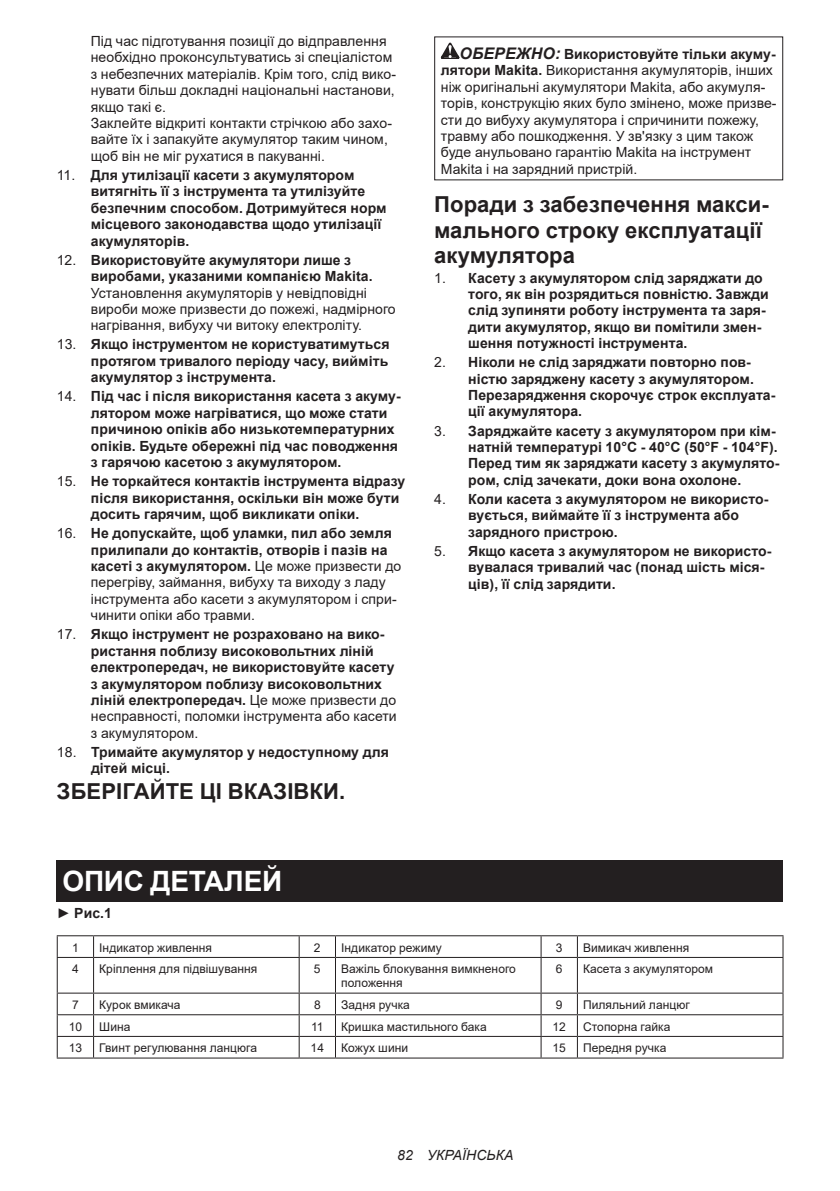
<style>
.page{position:relative;width:840px;height:1191px;background:#fff}
.page>*{position:absolute;margin:0;border:0;box-sizing:border-box;transform-origin:0 0}
.t1{font:700 28px "Arial";letter-spacing:-.01em;color:#fff}
.t2{font:700 22px/25.8px "Arial";letter-spacing:.005em;color:#231f20}
.t3{font:700 14px/16.4px "Arial";letter-spacing:.005em;color:#231f20}
.t4{font:14px/16.4px "Arial";letter-spacing:.005em;color:#231f20}
.t5{font:italic 14px "Arial";letter-spacing:.005em;color:#231f20}
.t6{font:12px/14px "Arial";letter-spacing:.005em;color:#231f20}
.s1{font-weight:400}
.s2{font-weight:700}
.s3{font-weight:700;font-style:italic;font-size:16px}
</style>
<div class="page">
<svg style="left:440px;top:43px;width:19px;height:16px"></svg>
<div style="left:57px;top:861px;width:725px;height:41px;background:#231f20"></div>
<hr style="left:57px;top:935px;width:36px;height:1px;background:#231f20">
<svg style="left:57px;top:936px;width:1px;height:21px"></svg>
<hr style="left:93px;top:935px;width:206px;height:1px;background:#231f20">
<svg style="left:93px;top:936px;width:1px;height:21px"></svg>
<hr style="left:299px;top:935px;width:36px;height:1px;background:#231f20">
<svg style="left:298px;top:936px;width:1px;height:21px"></svg>
<hr style="left:335px;top:935px;width:205px;height:1px;background:#231f20">
<svg style="left:335px;top:936px;width:1px;height:21px"></svg>
<hr style="left:540px;top:935px;width:37px;height:1px;background:#231f20">
<svg style="left:540px;top:936px;width:1px;height:21px"></svg>
<hr style="left:577px;top:935px;width:206px;height:1px;background:#231f20">
<svg style="left:576px;top:936px;width:1px;height:21px"></svg>
<svg style="left:782px;top:936px;width:1px;height:21px"></svg>
<hr style="left:57px;top:957px;width:36px;height:1px;background:#231f20">
<hr style="left:57px;top:958px;width:1px;height:34px;background:#231f20">
<hr style="left:93px;top:957px;width:206px;height:1px;background:#231f20">
<hr style="left:93px;top:958px;width:1px;height:34px;background:#231f20">
<hr style="left:299px;top:957px;width:36px;height:1px;background:#231f20">
<hr style="left:298px;top:958px;width:1px;height:34px;background:#231f20">
<hr style="left:335px;top:957px;width:205px;height:1px;background:#231f20">
<hr style="left:335px;top:958px;width:1px;height:34px;background:#231f20">
<hr style="left:540px;top:957px;width:37px;height:1px;background:#231f20">
<hr style="left:540px;top:958px;width:1px;height:34px;background:#231f20">
<hr style="left:577px;top:957px;width:206px;height:1px;background:#231f20">
<hr style="left:576px;top:958px;width:1px;height:34px;background:#231f20">
<hr style="left:782px;top:958px;width:1px;height:34px;background:#231f20">
<hr style="left:57px;top:992px;width:36px;height:1px;background:#231f20">
<hr style="left:93px;top:992px;width:206px;height:1px;background:#231f20">
<hr style="left:299px;top:992px;width:36px;height:1px;background:#231f20">
<hr style="left:335px;top:992px;width:205px;height:1px;background:#231f20">
<hr style="left:540px;top:992px;width:37px;height:1px;background:#231f20">
<hr style="left:577px;top:992px;width:206px;height:1px;background:#231f20">
<hr style="left:57px;top:1014px;width:36px;height:1px;background:#231f20">
<hr style="left:93px;top:1014px;width:206px;height:1px;background:#231f20">
<hr style="left:299px;top:1014px;width:36px;height:1px;background:#231f20">
<hr style="left:335px;top:1014px;width:205px;height:1px;background:#231f20">
<hr style="left:540px;top:1014px;width:37px;height:1px;background:#231f20">
<hr style="left:577px;top:1014px;width:206px;height:1px;background:#231f20">
<hr style="left:57px;top:1036px;width:36px;height:1px;background:#231f20">
<svg style="left:57px;top:993px;width:1px;height:64px"></svg>
<hr style="left:93px;top:1036px;width:206px;height:1px;background:#231f20">
<svg style="left:93px;top:993px;width:1px;height:64px"></svg>
<hr style="left:299px;top:1036px;width:36px;height:1px;background:#231f20">
<svg style="left:298px;top:993px;width:1px;height:64px"></svg>
<hr style="left:335px;top:1036px;width:205px;height:1px;background:#231f20">
<svg style="left:335px;top:993px;width:1px;height:64px"></svg>
<hr style="left:540px;top:1036px;width:37px;height:1px;background:#231f20">
<svg style="left:540px;top:993px;width:1px;height:64px"></svg>
<hr style="left:577px;top:1036px;width:206px;height:1px;background:#231f20">
<svg style="left:576px;top:993px;width:1px;height:64px"></svg>
<svg style="left:782px;top:993px;width:1px;height:64px"></svg>
<hr style="left:57px;top:1057px;width:36px;height:1px;background:#231f20">
<hr style="left:93px;top:1057px;width:206px;height:1px;background:#231f20">
<hr style="left:299px;top:1057px;width:36px;height:1px;background:#231f20">
<hr style="left:335px;top:1057px;width:205px;height:1px;background:#231f20">
<hr style="left:540px;top:1057px;width:37px;height:1px;background:#231f20">
<hr style="left:577px;top:1057px;width:206px;height:1px;background:#231f20">
<p class="t4" style="left:91px;top:33px;width:306px">Під час підготування позиції до відправлення необхідно проконсультуватись зі спеціалістом з небезпечних матеріалів. Крім того, слід вико&shy;нувати більш докладні національні настанови, якщо такі є.<br>Заклейте відкриті контакти стрічкою або захо&shy;вайте їх і запакуйте акумулятор таким чином, щоб він не міг рухатися в пакуванні.</p>
<p class="t3" style="left:91px;top:167px;width:297px;text-indent:-34px"><span class="s1">11.</span> Для утилізації касети з акумулятором витягніть її з інструмента та утилізуйте безпечним способом. Дотримуйтеся норм місцевого законодавства щодо утилізації акумуляторів.</p>
<p class="t3" style="left:91px;top:252px;width:283px;text-indent:-34px"><span class="s1">12.</span> Використовуйте акумулятори лише з виробами, указаними компанією Makita.</p>
<p class="t4" style="left:91px;top:284px;width:306px">Установлення акумуляторів у невідповідні вироби може призвести до пожежі, надмірного нагрівання, вибуху чи витоку електроліту.</p>
<p class="t3" style="left:91px;top:336px;width:300px;text-align:justify;text-indent:-34px"><span class="s1">13.</span> Якщо інструментом не користуватимуться протягом тривалого періоду часу, вийміть акумулятор з інструмента.</p>
<p class="t3" style="left:91px;top:388px;width:311px;text-indent:-34px"><span class="s1">14.</span> Під час і після використання касета з акуму&shy;лятором може нагріватися, що може стати причиною опіків або низькотемпературних опіків. Будьте обережні під час поводження з гарячою касетою з акумулятором.</p>
<p class="t3" style="left:91px;top:473px;width:316px;text-indent:-34px"><span class="s1">15.</span> Не торкайтеся контактів інструмента відразу після використання, оскільки він може бути досить гарячим, щоб викликати опіки.</p>
<p class="t4" style="left:91px;top:525px;width:312px;text-indent:-34px">16. <span class="s2">Не допускайте, щоб уламки, пил або земля прилипали до контактів, отворів і пазів на касеті з акумулятором.</span> Це може призвести до перегріву, займання, вибуху та виходу з ладу інструмента або касети з акумулятором і спри&shy;чинити опіки або травми.</p>
<p class="t3" style="left:91px;top:626px;width:307px;text-indent:-34px"><span class="s1">17.</span> Якщо інструмент не розраховано на вико&shy;ристання поблизу високовольтних ліній електропередач, не використовуйте касету з акумулятором поблизу високовольтних ліній електропередач. <span class="s1">Це може призвести до несправності, поломки інструмента або касети з акумулятором.</span></p>
<p class="t3" style="left:91px;top:744px;width:299px;text-indent:-34px"><span class="s1">18.</span> Тримайте акумулятор у недоступному для дітей місці.</p>
<h2 class="t2" style="left:57px;top:778px;width:290px">ЗБЕРІГАЙТЕ ЦІ ВКАЗІВКИ.</h2>
<p class="t4" style="left:440px;top:46px;width:337px;text-indent:19px"><span class="s3">ОБЕРЕЖНО:</span> <span class="s2">Використовуйте тільки акуму&shy;лятори Makita.</span> Використання акумуляторів, інших ніж оригінальні акумулятори Makita, або акумуля&shy;торів, конструкцію яких було змінено, може призве&shy;сти до вибуху акумулятора і спричинити пожежу, травму або пошкодження. У зв'язку з цим також буде анульовано гарантію Makita на інструмент Makita і на зарядний пристрій.</p>
<h2 class="t2" style="left:434px;top:191px;width:336px">Поради з забезпечення макси&shy;мального строку експлуатації акумулятора</h2>
<p class="t3" style="left:468px;top:269px;width:302px;text-indent:-34px"><span class="s1">1.</span> Касету з акумулятором слід заряджати до того, як він розрядиться повністю. Завжди слід зупиняти роботу інструмента та заря&shy;дити акумулятор, якщо ви помітили змен&shy;шення потужності інструмента.</p>
<p class="t3" style="left:468px;top:354px;width:308px;text-indent:-34px"><span class="s1">2.</span> Ніколи не слід заряджати повторно пов&shy;ністю заряджену касету з акумулятором.<br>Перезарядження скорочує строк експлуата&shy;ції акумулятора.</p>
<p class="t3" style="left:468px;top:423px;width:312px;text-indent:-34px"><span class="s1">3.</span> Заряджайте касету з акумулятором при кім&shy;натній температурі 10°C - 40°C (50°F - 104°F).<br>Перед тим як заряджати касету з акумулято&shy;ром, слід зачекати, доки вона охолоне.</p>
<p class="t3" style="left:468px;top:491px;width:301px;text-indent:-34px"><span class="s1">4.</span> Коли касета з акумулятором не використо&shy;вується, виймайте її з інструмента або зарядного пристрою.</p>
<p class="t3" style="left:468px;top:543px;width:304px;text-indent:-34px"><span class="s1">5.</span> Якщо касета з акумулятором не використо&shy;вувалася тривалий час (понад шість міся&shy;ців), її слід зарядити.</p>
<h1 class="t1" style="left:62px;top:861px;width:221px">ОПИС ДЕТАЛЕЙ</h1>
<p class="t3" style="left:57px;top:905px;width:57px"><span class="s1">►</span> Рис.1</p>
<p class="t6" style="left:72px;top:940px;width:8px">1</p>
<p class="t6" style="left:99px;top:940px;width:114px">Індикатор живлення</p>
<p class="t6" style="left:314px;top:940px;width:8px">2</p>
<p class="t6" style="left:341px;top:940px;width:102px">Індикатор режиму</p>
<p class="t6" style="left:555px;top:940px;width:8px">3</p>
<p class="t6" style="left:582px;top:940px;width:108px">Вимикач живлення</p>
<p class="t6" style="left:72px;top:962px;width:8px">4</p>
<p class="t6" style="left:99px;top:962px;width:159px">Кріплення для підвішування</p>
<p class="t6" style="left:314px;top:962px;width:8px">5</p>
<p class="t6" style="left:341px;top:962px;width:176px">Важіль блокування вимкненого положення</p>
<p class="t6" style="left:555px;top:962px;width:8px">6</p>
<p class="t6" style="left:582px;top:962px;width:132px">Касета з акумулятором</p>
<p class="t6" style="left:72px;top:997px;width:8px">7</p>
<p class="t6" style="left:99px;top:997px;width:83px">Курок вмикача</p>
<p class="t6" style="left:314px;top:997px;width:8px">8</p>
<p class="t6" style="left:341px;top:997px;width:70px">Задня ручка</p>
<p class="t6" style="left:555px;top:997px;width:8px">9</p>
<p class="t6" style="left:582px;top:997px;width:108px">Пиляльний ланцюг</p>
<p class="t6" style="left:69px;top:1019px;width:15px">10</p>
<p class="t6" style="left:99px;top:1019px;width:33px">Шина</p>
<p class="t6" style="left:311px;top:1019px;width:14px">11</p>
<p class="t6" style="left:341px;top:1019px;width:147px">Кришка мастильного бака</p>
<p class="t6" style="left:552px;top:1019px;width:15px">12</p>
<p class="t6" style="left:582px;top:1019px;width:89px">Стопорна гайка</p>
<p class="t6" style="left:69px;top:1041px;width:15px">13</p>
<p class="t6" style="left:99px;top:1041px;width:159px">Гвинт регулювання ланцюга</p>
<p class="t6" style="left:310px;top:1041px;width:15px">14</p>
<p class="t6" style="left:341px;top:1041px;width:68px">Кожух шини</p>
<p class="t6" style="left:552px;top:1041px;width:15px">15</p>
<p class="t6" style="left:582px;top:1041px;width:85px">Передня ручка</p>
<p class="t5" style="left:397px;top:1146px;width:118px">82 УКРАЇНСЬКА</p>
</div>
